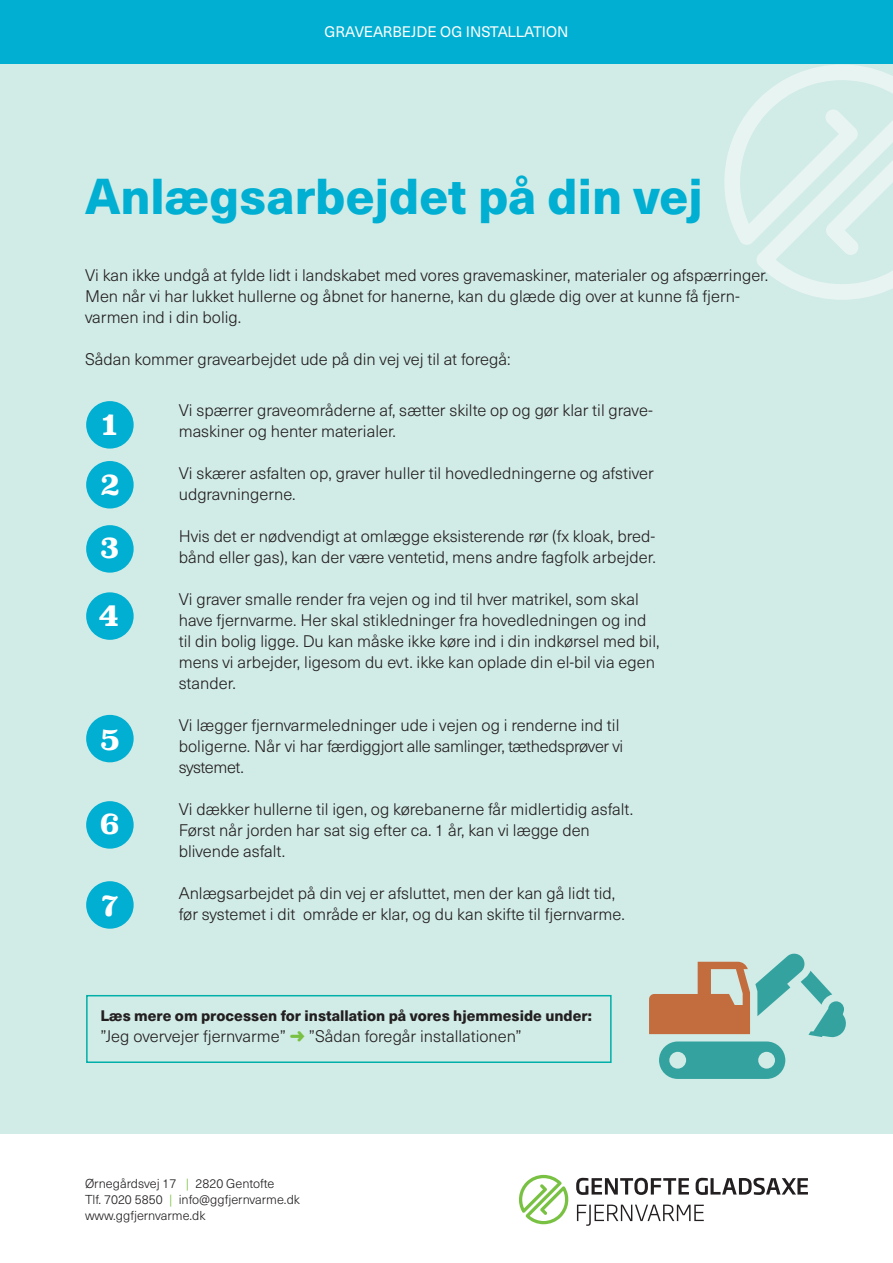
<style>
.page{position:relative;width:893px;height:1263px;background:#fff}
.page>*{position:absolute;margin:0;border:0;box-sizing:border-box;transform-origin:0 0}
.t1{font:800 49.5px "Neue Haas Unica Pro";color:#00afd2}
.t2{font:700 30px/59.8px "Superclarendon";color:#fff}
.t3{font:300 16.5px/21px "Neue Haas Unica Pro";color:#231f20}
.t4{font:800 15px "Neue Haas Unica Pro";color:#231f20}
.t5{font:15px "Neue Haas Unica Pro";color:#fff}
.t6{font:300 12.75px/16.4px "Neue Haas Unica Pro";color:#231f20}
.s1{color:#79c142}
</style>
<div class="page">
<div style="left:0;top:0;width:893px;height:1134px;background:#d1ebe6"></div>
<div style="left:0;top:0;width:893px;height:64px;background:#00afd2"></div>
<svg style="left:519px;top:1175px;width:289px;height:51px"></svg>
<svg style="left:724px;top:65px;width:169px;height:235px"></svg>
<div style="left:86px;top:401px;width:48px;height:48px;background:#00afd2;border-radius:50%"></div>
<div style="left:86px;top:461px;width:48px;height:47px;background:#00afd2;border-radius:50%"></div>
<div style="left:86px;top:525px;width:48px;height:48px;background:#00afd2;border-radius:50%"></div>
<svg style="left:649px;top:953px;width:197px;height:126px"></svg>
<div style="left:86px;top:592px;width:48px;height:48px;background:#00afd2;border-radius:50%"></div>
<div style="left:86px;top:715px;width:48px;height:47px;background:#00afd2;border-radius:50%"></div>
<div style="left:86px;top:801px;width:48px;height:48px;background:#00afd2;border-radius:50%"></div>
<div style="left:86px;top:881px;width:48px;height:48px;background:#00afd2;border-radius:50%"></div>
<div style="left:86px;top:995px;width:526px;height:68px;border:2px solid #00afa8"></div>
<p class="t5" style="left:325px;top:23px;width:245px">GRAVEARBEJDE OG INSTALLATION</p>
<h1 class="t1" style="left:85px;top:166px;width:619px">Anlægsarbejdet på din vej</h1>
<p class="t3" style="left:85px;top:264px;width:685px">Vi kan ikke undgå at fylde lidt i landskabet med vores gravemaskiner, materialer og afspærringer.<br>Men når vi har lukket hullerne og åbnet for hanerne, kan du glæde dig over at kunne få fjern&shy;varmen ind i din bolig.</p>
<p class="t3" style="left:85px;top:348px;width:427px">Sådan kommer gravearbejdet ude på din vej vej til at foregå:</p>
<h2 class="t2" style="left:100px;top:395px;width:22px">1<br>2</h2>
<h2 class="t2" style="left:100px;top:518px;width:21px">3</h2>
<h2 class="t2" style="left:98px;top:586px;width:23px">4</h2>
<h2 class="t2" style="left:100px;top:710px;width:22px">5</h2>
<h2 class="t2" style="left:100px;top:794px;width:22px">6</h2>
<h2 class="t2" style="left:101px;top:876px;width:19px">7</h2>
<p class="t3" style="left:179px;top:400px;width:476px">Vi spærrer graveområderne af, sætter skilte op og gør klar til grave&shy;maskiner og henter materialer.</p>
<p class="t3" style="left:179px;top:463px;width:477px">Vi skærer asfalten op, graver huller til hovedledningerne og afstiver udgravningerne.</p>
<p class="t3" style="left:179px;top:526px;width:479px">Hvis det er nødvendigt at omlægge eksisterende rør (fx kloak, bred&shy;bånd eller gas), kan der være ventetid, mens andre fagfolk arbejder.</p>
<p class="t3" style="left:179px;top:589px;width:482px">Vi graver smalle render fra vejen og ind til hver matrikel, som skal have fjernvarme. Her skal stikledninger fra hovedledningen og ind til din bolig ligge. Du kan måske ikke køre ind i din indkørsel med bil, mens vi arbejder, ligesom du evt. ikke kan oplade din el-bil via egen stander.</p>
<p class="t3" style="left:179px;top:715px;width:446px">Vi lægger fjernvarmeledninger ude i vejen og i renderne ind til boligerne. Når vi har færdiggjort alle samlinger, tæthedsprøver vi systemet.</p>
<p class="t3" style="left:179px;top:799px;width:456px">Vi dækker hullerne til igen, og kørebanerne får midlertidig asfalt.<br>Først når jorden har sat sig efter ca. 1 år, kan vi lægge den blivende asfalt.</p>
<p class="t3" style="left:179px;top:883px;width:448px">Anlægsarbejdet på din vej er afsluttet, men der kan gå lidt tid, før systemet i dit område er klar, og du kan skifte til fjernvarme.</p>
<p class="t4" style="left:100px;top:1006px;width:493px">Læs mere om processen for installation på vores hjemmeside under:</p>
<p class="t3" style="left:100px;top:1026px;width:423px">”Jeg overvejer fjernvarme” <span class="s1">➜</span> ”Sådan foregår installationen”</p>
<p class="t6" style="left:85px;top:1175px;width:216px">Ørnegårdsvej 17 <span class="s1">|</span> 2820 Gentofte<br>Tlf. 7020 5850 <span class="s1">|</span> info@ggfjernvarme.dk www.ggfjernvarme.dk</p>
</div>
